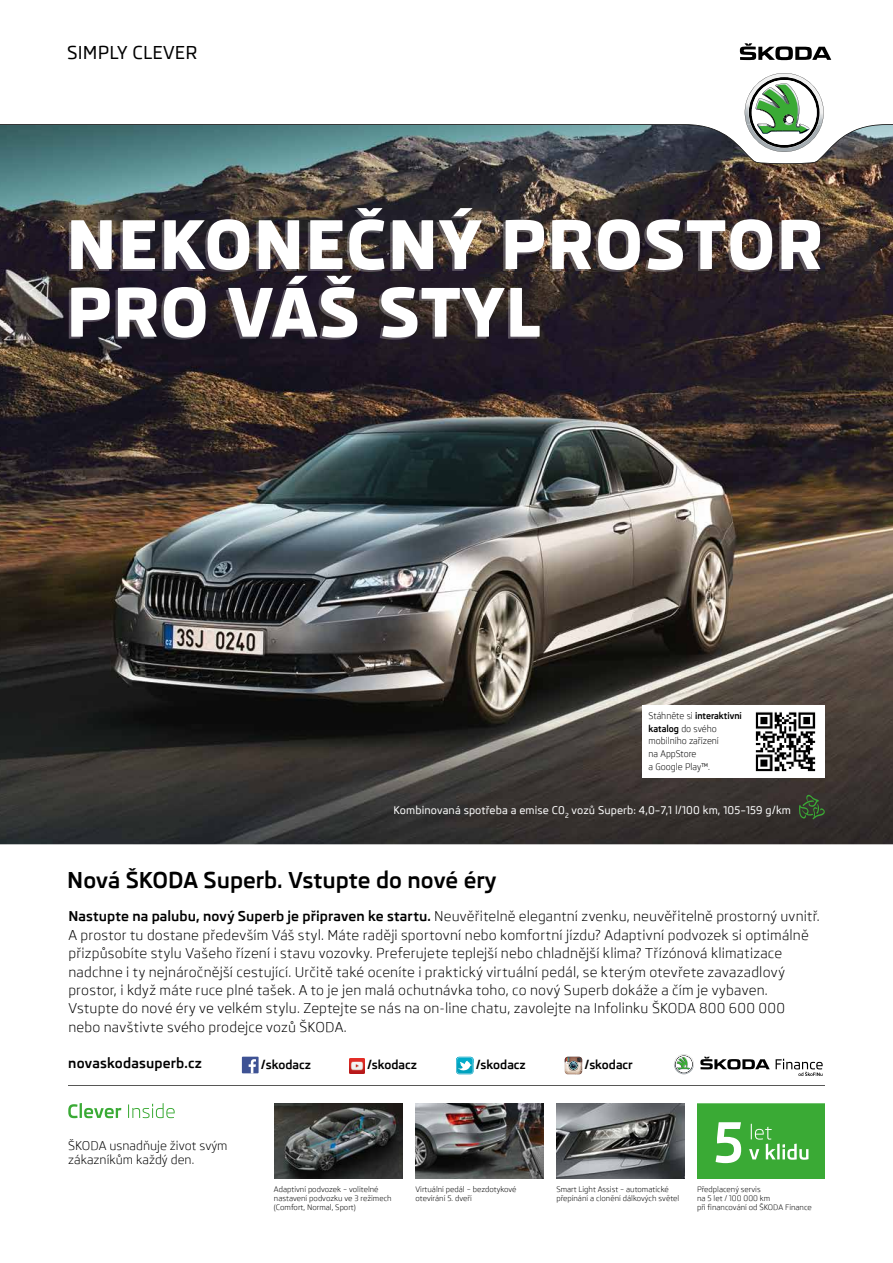
<style>
.page{position:relative;width:893px;height:1263px;background:#fff}
.page>*{position:absolute;margin:0;border:0;box-sizing:border-box;transform-origin:0 0}
.t1{font:800 67.65px/67.7px "Skoda Pro";letter-spacing:.02em;color:#fff}
.t2{font:700 22.2px "Skoda Pro";color:#000}
.t3{font:500 18.15px "Skoda Pro";letter-spacing:.01em;color:#000}
.t4{font:13.8px/18.5px "Skoda Pro";letter-spacing:.015em;color:#000}
.t5{font:700 13.8px "Skoda Pro";letter-spacing:.01em;color:#000}
.t6{font:12.3px/14.7px "Skoda Pro";color:#000}
.t7{font:700 12.15px "Skoda Pro";color:#000}
.t8{font:500 10.8px "Skoda Pro";letter-spacing:.01em;color:#fff}
.t9{font:9.15px/12.6px "Skoda Pro";letter-spacing:-.005em;color:#000;scale:.95 1}
.t10{font:7.65px/9.1px "Skoda Pro";color:#000}
.s1{font-weight:700}
</style>
<div class="page">
<img style="left:0;top:164px;width:893px;height:680px">
<hr style="left:68px;top:1085px;width:757px;height:1px;background:#575756">
<div style="left:242px;top:1057px;width:17px;height:16px;background:#3e5294"></div>
<svg style="left:249px;top:1059px;width:7px;height:14px"></svg>
<img style="left:350px;top:1058px;width:15px;height:15px">
<svg style="left:456px;top:1057px;width:18px;height:17px"></svg>
<svg style="left:565px;top:1057px;width:18px;height:17px"></svg>
<svg style="left:700px;top:1057px;width:70px;height:12px"></svg>
<svg style="left:776px;top:1059px;width:47px;height:17px"></svg>
<svg style="left:674px;top:1054px;width:20px;height:20px"></svg>
<svg style="left:799px;top:794px;width:26px;height:26px"></svg>
<img style="left:556px;top:1103px;width:128px;height:76px">
<img style="left:274px;top:1103px;width:128px;height:76px">
<img style="left:416px;top:1103px;width:127px;height:76px">
<svg style="left:697px;top:1103px;width:128px;height:76px;background:#4eb24a"></svg>
<div style="left:642px;top:705px;width:183px;height:72px;background:#fff"></div>
<img style="left:755px;top:712px;width:61px;height:60px">
<img style="left:69px;top:210px;width:749px;height:62px">
<img style="left:205px;top:210px;width:384px;height:62px">
<img style="left:604px;top:221px;width:166px;height:51px">
<img style="left:69px;top:278px;width:468px;height:62px">
<img style="left:286px;top:278px;width:129px;height:62px">
<svg style="left:0;top:73px;width:893px;height:91px"></svg>
<div style="left:786px;top:116px;width:7px;height:7px;background:#fff;border-radius:50%"></div>
<svg style="left:740px;top:43px;width:91px;height:17px"></svg>
<svg style="left:68px;top:1103px;width:53px;height:15px"></svg>
<svg style="left:128px;top:1103px;width:47px;height:15px"></svg>
<h3 class="t3" style="left:67px;top:43px;width:132px">SIMPLY CLEVER</h3>
<h1 class="t1" style="left:66px;top:211px;width:758px">NEKONEČNÝ PROSTOR<br>PRO VÁŠ STYL</h1>
<p class="t9" style="left:649px;top:710px;width:100px">Stáhněte si <span class="s1">interaktivní katalog</span> do svého mobilního zařízení<br>na AppStore<br>a Google Play™.</p>
<p class="t8" style="left:394px;top:804px;width:399px">Kombinovaná spotřeba a emise C0<sub>2</sub> vozů Superb: 4,0–7,1 l/100 km, 105–159 g/km</p>
<h2 class="t2" style="left:67px;top:867px;width:431px">Nová ŠKODA Superb. Vstupte do nové éry</h2>
<p class="t4" style="left:68px;top:907px;width:753px"><span class="s1">Nastupte na palubu, nový Superb je připraven ke startu.</span> Neuvěřitelně elegantní zvenku, neuvěřitelně prostorný uvnitř.<br>A prostor tu dostane především Váš styl. Máte raději sportovní nebo komfortní jízdu? Adaptivní podvozek si optimálně přizpůsobíte stylu Vašeho řízení i stavu vozovky. Preferujete teplejší nebo chladnější klima? Třízónová klimatizace nadchne i ty nejnáročnější cestující. Určitě také oceníte i praktický virtuální pedál, se kterým otevřete zavazadlový prostor, i když máte ruce plné tašek. A to je jen malá ochutnávka toho, co nový Superb dokáže a čím je vybaven.<br>Vstupte do nové éry ve velkém stylu. Zeptejte se nás na on-line chatu, zavolejte na Infolinku ŠKODA 800 600 000 nebo navštivte svého prodejce vozů ŠKODA.</p>
<p class="t5" style="left:68px;top:1055px;width:135px">novaskodasuperb.cz</p>
<p class="t7" style="left:261px;top:1058px;width:52px">/skodacz</p>
<p class="t7" style="left:367px;top:1058px;width:52px">/skodacz</p>
<p class="t7" style="left:476px;top:1058px;width:52px">/skodacz</p>
<p class="t7" style="left:584px;top:1058px;width:50px">/skodacr</p>
<p class="t6" style="left:68px;top:1138px;width:161px">ŠKODA usnadňuje život svým zákazníkům každý den.</p>
<p class="t10" style="left:274px;top:1184px;width:119px">Adaptivní podvozek – volitelné nastavení podvozku ve 3 režimech (Comfort, Normal, Sport)</p>
<p class="t10" style="left:415px;top:1184px;width:103px">Virtuální pedál – bezdotykové otevírání 5. dveří</p>
<p class="t10" style="left:697px;top:1184px;width:116px">Předplacený servis<br>na 5 let / 100 000 km<br>při nancování od ŠKODA Finance</p>
<p class="t10" style="left:556px;top:1184px;width:124px">Smart Light Assist – automatické přepínání a clonění dálkových světel</p>
</div>
